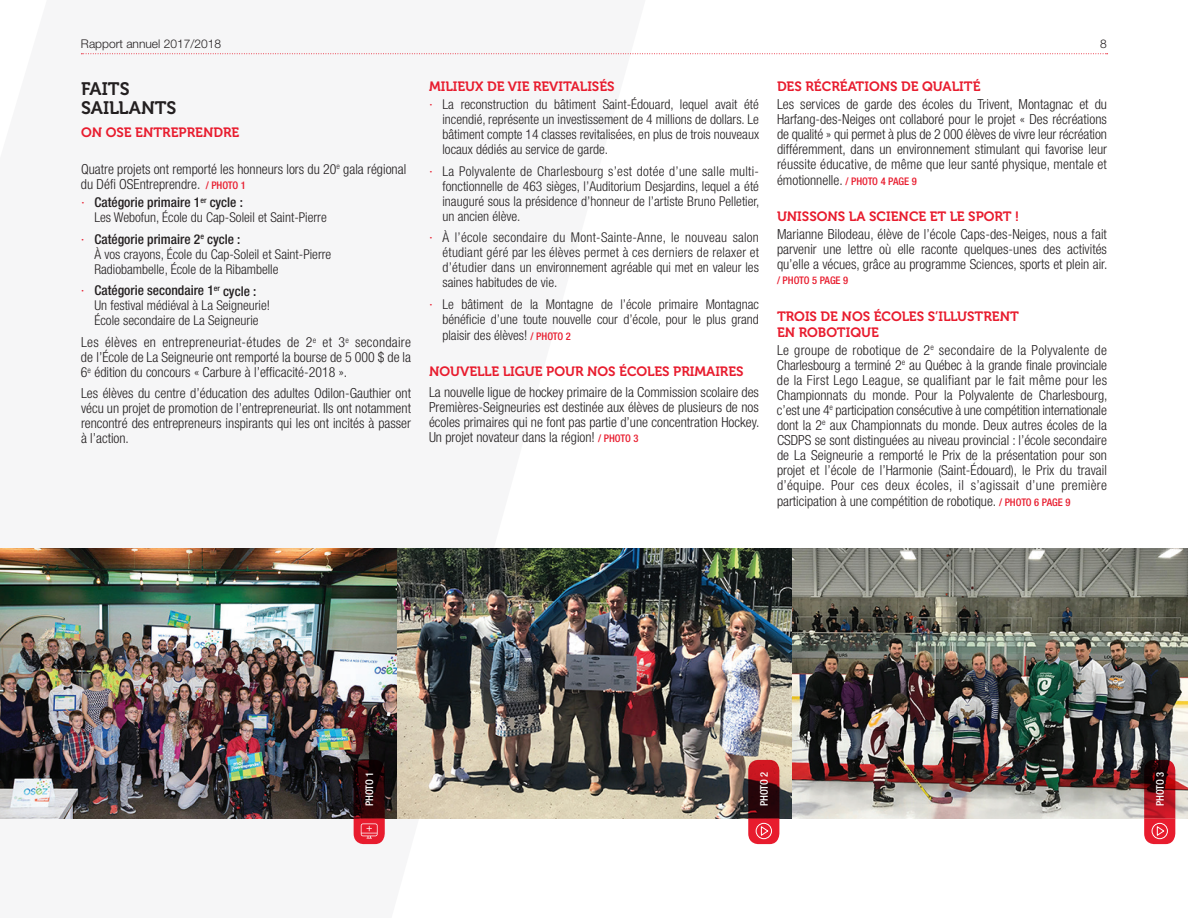
<style>
.page{position:relative;width:1188px;height:918px;background:#fff}
.page>*{position:absolute;margin:0;border:0;box-sizing:border-box;transform-origin:0 0}
.t1{font:18px/19.5px "Museo 700";color:#231f20}
.t2{font:300 condensed 13.8px/15.1px "Helvetica Neue";color:#231f20;text-align:justify}
.t3{font:300 condensed 13.5px/15px "Helvetica Neue";color:#231f20;text-align:justify}
.t4{font:13.5px/16.2px "Museo 700";color:#e81c2e}
.t5{font:300 12px "Helvetica Neue";color:#231f20}
.t6{font:500 condensed 10.5px "Helvetica Neue";letter-spacing:-.015em;color:#fff}
.t7{font:500 condensed 10.5px "Helvetica Neue";color:#e81c2e}
.s1{font-weight:500;font-size:10.5px;color:#e81c2e}
.s2{font-stretch:normal;color:#e81c2e}
.s3{font-weight:500}
</style>
<div class="page">
<svg style="left:81px;top:53px;width:1027px;height:1px"></svg>
<img style="left:0;top:548px;width:1188px;height:270px">
<svg style="left:354px;top:760px;width:31px;height:84px;background:#61141b"></svg>
<svg style="left:748px;top:760px;width:31px;height:84px;background:#8e1e26"></svg>
<svg style="left:1144px;top:760px;width:31px;height:84px;background:#9d1e28"></svg>
<p class="t5" style="left:81px;top:36px;width:142px">Rapport annuel 2017/2018</p>
<p class="t5" style="left:1100px;top:36px;width:8px">8</p>
<h1 class="t1" style="left:81px;top:79px;width:97px">FAITS<br>SAILLANTS</h1>
<p class="t4" style="left:81px;top:124px;width:160px">ON OSE ENTREPRENDRE</p>
<p class="t2" style="left:81px;top:161px;width:327px;line-height:15.8px">Quatre projets ont remporté les honneurs lors du 20<sup>e</sup> gala régional du Défi OSEntreprendre. <span class="s1">/ PHOTO 1</span></p>
<p class="t3" style="left:94px;top:195px;width:234px;text-indent:-13px"><span class="s2">·</span> <span class="s3">Catégorie primaire 1</span><sup>er</sup> <span class="s3">cycle :<br></span>Les Webofun, École du Cap-Soleil et Saint-Pierre</p>
<p class="t3" style="left:94px;top:231px;width:238px;text-align:left;text-indent:-14px"><span class="s2">·</span> <span class="s3">Catégorie primaire 2</span><sup>e</sup> <span class="s3">cycle :<br></span>À vos crayons, École du Cap-Soleil et Saint-Pierre<br>Radiobambelle, École de la Ribambelle</p>
<p class="t3" style="left:94px;top:283px;width:177px;text-align:left;text-indent:-13px"><span class="s2">·</span> <span class="s3">Catégorie secondaire 1</span><sup>er</sup> <span class="s3">cycle :<br></span>Un festival médiéval à La Seigneurie!<br>École secondaire de La Seigneurie</p>
<p class="t2" style="left:81px;top:335px;width:332px">Les élèves en entrepreneuriat-études de 2<sup>e</sup> et 3<sup>e</sup> secondaire de l’École de La Seigneurie ont remporté la bourse de 5 000 $ de la 6<sup>e</sup> édition du concours « Carbure à l’efficacité-2018 ».</p>
<p class="t2" style="left:81px;top:385px;width:332px">Les élèves du centre d’éducation des adultes Odilon-Gauthier ont vécu un projet de promotion de l’entrepreneuriat. Ils ont notamment rencontré des entrepreneurs inspirants qui les ont incités à passer à l’action.</p>
<p class="t4" style="left:429px;top:79px;width:187px">MILIEUX DE VIE REVITALISÉS</p>
<p class="t3" style="left:442px;top:96px;width:318px;text-indent:-14px"><span class="s2">·</span> La reconstruction du bâtiment Saint-Édouard, lequel avait été incendié, représente un investissement de 4 millions de dollars. Le bâtiment compte 14 classes revitalisées, en plus de trois nouveaux locaux dédiés au service de garde.</p>
<p class="t3" style="left:442px;top:163px;width:319px;text-indent:-14px"><span class="s2">·</span> La Polyvalente de Charlesbourg s’est dotée d’une salle multi&shy;fonctionnelle de 463 sièges, l’Auditorium Desjardins, lequel a été inauguré sous la présidence d’honneur de l’artiste Bruno Pelletier, un ancien élève.</p>
<p class="t3" style="left:442px;top:230px;width:318px;text-indent:-14px"><span class="s2">·</span> À l’école secondaire du Mont-Sainte-Anne, le nouveau salon étudiant géré par les élèves permet à ces derniers de relaxer et d’étudier dans un environnement agréable qui met en valeur les saines habitudes de vie.</p>
<p class="t3" style="left:442px;top:296px;width:318px;line-height:15.5px;text-indent:-14px"><span class="s2">·</span> Le bâtiment de la Montagne de l’école primaire Montagnac bénéficie d’une toute nouvelle cour d’école, pour le plus grand plaisir des élèves! <span class="s1">/ PHOTO 2</span></p>
<p class="t4" style="left:429px;top:364px;width:316px">NOUVELLE LIGUE POUR NOS ÉCOLES PRIMAIRES</p>
<p class="t2" style="left:429px;top:384px;width:332px">La nouvelle ligue de hockey primaire de la Commission scolaire des Premières-Seigneuries est destinée aux élèves de plusieurs de nos écoles primaires qui ne font pas partie d’une concentration Hockey.<br>Un projet novateur dans la région! <span class="s1">/ PHOTO 3</span></p>
<p class="t4" style="left:777px;top:79px;width:205px">DES RÉCRÉATIONS DE QUALITÉ</p>
<p class="t2" style="left:777px;top:96px;width:332px">Les services de garde des écoles du Trivent, Montagnac et du Harfang-des-Neiges ont collaboré pour le projet « Des récréations de qualité » qui permet à plus de 2 000 élèves de vivre leur récréation différemment, dans un environnement stimulant qui favorise leur réussite éducative, de même que leur santé physique, mentale et émotionnelle. <span class="s1">/ PHOTO 4 PAGE 9</span></p>
<p class="t4" style="left:777px;top:208px;width:244px">UNISSONS LA SCIENCE ET LE SPORT !</p>
<p class="t2" style="left:777px;top:226px;width:332px">Marianne Bilodeau, élève de l’école Caps-des-Neiges, nous a fait parvenir une lettre où elle raconte quelques-unes des activités qu’elle a vécues, grâce au programme Sciences, sports et plein air.</p>
<p class="t7" style="left:777px;top:274px;width:73px">/ PHOTO 5 PAGE 9</p>
<p class="t4" style="left:777px;top:308px;width:243px">TROIS DE NOS ÉCOLES S’ILLUSTRENT<br>EN ROBOTIQUE</p>
<p class="t2" style="left:777px;top:342px;width:332px">Le groupe de robotique de 2<sup>e</sup> secondaire de la Polyvalente de Charlesbourg a terminé 2<sup>e</sup> au Québec à la grande finale provinciale de la First Lego League, se qualifiant par le fait même pour les Championnats du monde. Pour la Polyvalente de Charlesbourg, c’est une 4<sup>e</sup> participation consécutive à une compétition internationale dont la 2<sup>e</sup> aux Championnats du monde. Deux autres écoles de la CSDPS se sont distinguées au niveau provincial : l’école secondaire de La Seigneurie a remporté le Prix de la présentation pour son projet et l’école de l’Harmonie (Saint-Édouard), le Prix du travail d’équipe. Pour ces deux écoles, il s’agissait d’une première participation à une compétition de robotique. <span class="s1">/ PHOTO 6 PAGE 9</span></p>
<p class="t6" style="left:363px;top:806px;width:36px;rotate:-90deg">PHOTO 1</p>
<p class="t6" style="left:758px;top:806px;width:36px;rotate:-90deg">PHOTO 2</p>
<p class="t6" style="left:1154px;top:806px;width:36px;rotate:-90deg">PHOTO 3</p>
</div>
